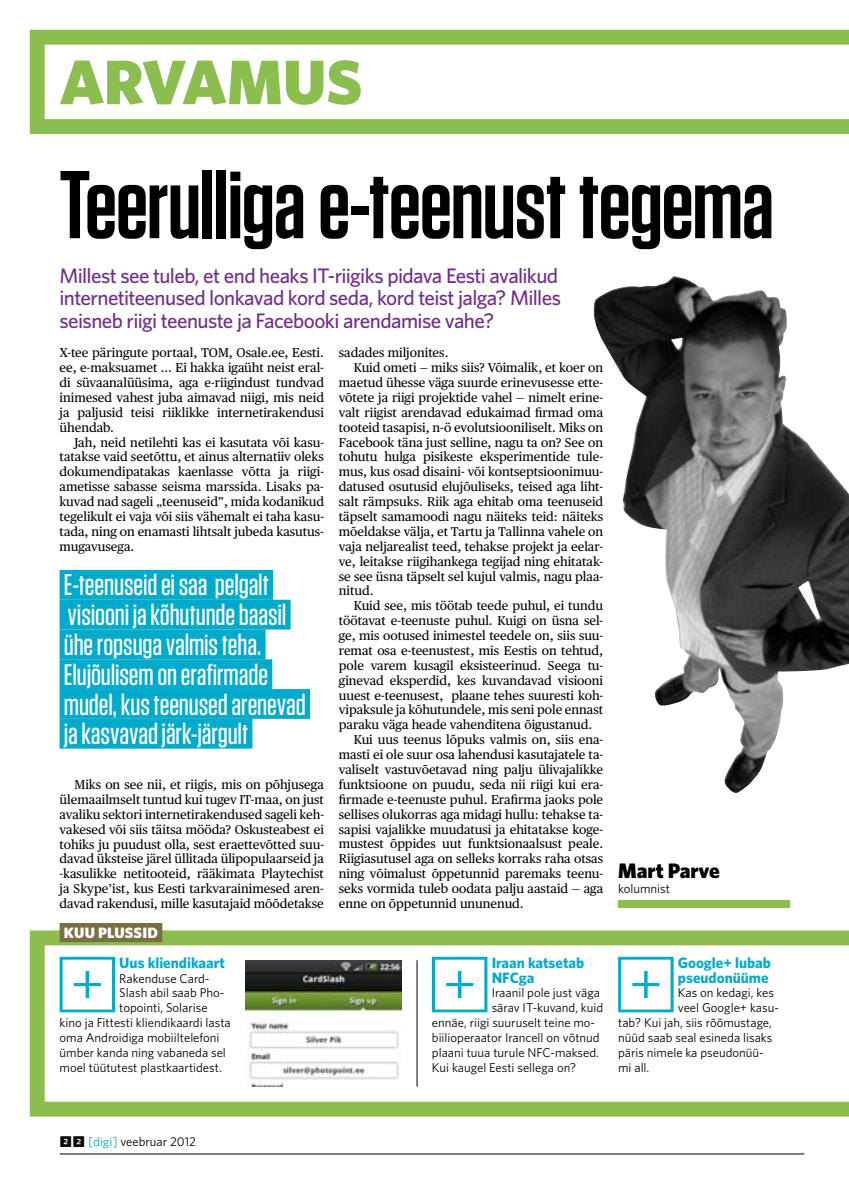
<style>
.page{position:relative;width:849px;height:1191px;background:#fff}
.page>*{position:absolute;margin:0;border:0;box-sizing:border-box;transform-origin:0 0}
.t1{font:600 96px "Tungsten";letter-spacing:-.015em;color:#000}
.t2{font:900 63px "Whitney";letter-spacing:-.005em;color:#8cbe4f}
.t3{font:500 30px/29.7px "Tungsten";letter-spacing:-.005em;color:#fff}
.t4{font:500 21px/22.4px "Whitney";letter-spacing:-.03em;color:#702d8c}
.t5{font:900 21px "Whitney";color:#000}
.t6{font:700 15px/14.9px "Whitney";color:#00aaca}
.t7{font:900 15px "Whitney";letter-spacing:.015em;color:#fff}
.t8{font:12.75px/14.9px "Publico Text";color:#000;text-align:justify}
.t9{font:12.75px "Whitney";color:#000}
.s1{font-family:"Whitney Index Black Sq Bd"}
.s2{color:#00aaca}
</style>
<div class="page">
<svg style="left:30px;top:930px;width:818px;height:186px"></svg>
<svg style="left:30px;top:30px;width:818px;height:104px"></svg>
<svg style="left:432px;top:956px;width:55px;height:56px"></svg>
<svg style="left:618px;top:956px;width:55px;height:56px"></svg>
<svg style="left:60px;top:956px;width:55px;height:56px"></svg>
<img style="left:246px;top:960px;width:155px;height:126px">
<hr style="left:416px;top:960px;width:1px;height:126px;background:#000">
<div style="left:60px;top:923px;width:102px;height:19px;background:#7b6e41"></div>
<div style="left:60px;top:570px;width:213px;height:30px;background:#00aaca"></div>
<div style="left:60px;top:600px;width:230px;height:29px;background:#00aaca"></div>
<div style="left:60px;top:629px;width:205px;height:30px;background:#00aaca"></div>
<div style="left:60px;top:659px;width:212px;height:30px;background:#00aaca"></div>
<div style="left:60px;top:689px;width:250px;height:30px;background:#00aaca"></div>
<div style="left:60px;top:719px;width:192px;height:29px;background:#00aaca"></div>
<div style="left:618px;top:900px;width:171px;height:8px;background:#8cbe4f"></div>
<img style="left:593px;top:276px;width:255px;height:517px">
<hr style="left:60px;top:1153px;width:744px;height:1px;background:#000">
<h2 class="t2" style="left:60px;top:44px;width:298px">ARVAMUS</h2>
<h1 class="t1" style="left:60px;top:154px;width:715px">Teerulliga e-teenust tegema</h1>
<h3 class="t4" style="left:60px;top:264px;width:502px">Millest see tuleb, et end heaks IT-riigiks pidava Eesti avalikud internetiteenused lonkavad kord seda, kord teist jalga? Milles seisneb riigi teenuste ja Facebooki arendamise vahe?</h3>
<p class="t8" style="left:60px;top:345px;width:266px">X-tee päringute portaal, TOM, Osale.ee, Eesti. ee, e-maksuamet ... Ei hakka igaüht neist eral&shy;di süvaanalüüsima, aga e-riigindust tundvad inimesed vahest juba aimavad niigi, mis neid ja paljusid teisi riiklikke internetirakendusi ühendab.</p>
<p class="t8" style="left:60px;top:435px;width:266px;text-indent:15px">Jah, neid netilehti kas ei kasutata või kasu&shy;tatakse vaid seetõttu, et ainus alternatiiv oleks dokumendipatakas kaenlasse võtta ja riigi&shy;ametisse sabasse seisma marssida. Lisaks pa&shy;kuvad nad sageli „teenuseid”, mida kodanikud tegelikult ei vaja või siis vähemalt ei taha kasu&shy;tada, ning on enamasti lihtsalt jubeda kasutus&shy;mugavusega.</p>
<h3 class="t3" style="left:64px;top:570px;width:243px">E-teenuseid ei saa pelgalt visiooni ja kõhutunde baasil ühe ropsuga valmis teha.<br>Elujõulisem on erafirmade mudel, kus teenused arenevad ja kasvavad järk-järgult</h3>
<p class="t8" style="left:60px;top:777px;width:266px;text-indent:15px">Miks on see nii, et riigis, mis on põhjusega ülemaailmselt tuntud kui tugev IT-maa, on just avaliku sektori internetirakendused sageli keh&shy;vakesed või siis täitsa mööda? Oskusteabest ei tohiks ju puudust olla, sest eraettevõtted suu&shy;davad üksteise järel üllitada ülipopulaarseid ja -kasulikke netitooteid, rääkimata Playtechist ja Skype’ist, kus Eesti tarkvarainimesed aren&shy;davad rakendusi, mille kasutajaid mõõdetakse</p>
<p class="t7" style="left:64px;top:923px;width:96px">KUU PLUSSID</p>
<p class="t6" style="left:119px;top:954px;width:107px">Uus kliendikaart</p>
<p class="t9" style="left:119px;top:970px;width:90px">Rakenduse Card-</p>
<p class="t9" style="left:119px;top:985px;width:107px">Slash abil saab Pho-</p>
<p class="t9" style="left:119px;top:1000px;width:90px">topointi, Solarise</p>
<p class="t9" style="left:60px;top:1015px;width:173px">kino ja Fittesti kliendikaardi lasta</p>
<p class="t9" style="left:60px;top:1030px;width:161px">oma Androidiga mobiiltelefoni</p>
<p class="t9" style="left:60px;top:1045px;width:168px">ümber kanda ning vabaneda sel</p>
<p class="t9" style="left:60px;top:1060px;width:164px">moel tüütutest plastkaartidest.</p>
<p class="t8" style="left:339px;top:345px;width:111px">sadades miljonites.</p>
<p class="t8" style="left:353px;top:360px;width:251px">Kuid ometi — miks siis? Võimalik, et koer on</p>
<p class="t8" style="left:339px;top:375px;width:266px">maetud ühesse väga suurde erinevusesse ette-</p>
<p class="t8" style="left:339px;top:390px;width:266px">võtete ja riigi projektide vahel — nimelt erine-</p>
<p class="t8" style="left:339px;top:405px;width:266px">valt riigist arendavad edukaimad firmad oma</p>
<p class="t8" style="left:339px;top:420px;width:266px">tooteid tasapisi, n-ö evolutsiooniliselt. Miks on</p>
<p class="t8" style="left:339px;top:435px;width:266px">Facebook täna just selline, nagu ta on? See on</p>
<p class="t8" style="left:339px;top:449px;width:266px">tohutu hulga pisikeste eksperimentide tule-</p>
<p class="t8" style="left:339px;top:464px;width:266px">mus, kus osad disaini- või kontseptsioonimuu-</p>
<p class="t8" style="left:339px;top:479px;width:266px">datused osutusid elujõuliseks, teised aga liht-</p>
<p class="t8" style="left:339px;top:494px;width:266px">salt rämpsuks. Riik aga ehitab oma teenuseid</p>
<p class="t8" style="left:339px;top:509px;width:266px">täpselt samamoodi nagu näiteks teid: näiteks</p>
<p class="t8" style="left:339px;top:524px;width:266px">mõeldakse välja, et Tartu ja Tallinna vahele on</p>
<p class="t8" style="left:339px;top:539px;width:266px">vaja neljarealist teed, tehakse projekt ja eelar-</p>
<p class="t8" style="left:339px;top:554px;width:266px">ve, leitakse riigihankega tegijad ning ehitatak-</p>
<p class="t8" style="left:339px;top:568px;width:266px">se see üsna täpselt sel kujul valmis, nagu plaa-</p>
<p class="t8" style="left:339px;top:583px;width:36px">nitud.</p>
<p class="t8" style="left:353px;top:598px;width:251px">Kuid see, mis töötab teede puhul, ei tundu</p>
<p class="t8" style="left:339px;top:613px;width:266px">töötavat e-teenuste puhul. Kuigi on üsna sel-</p>
<p class="t8" style="left:339px;top:628px;width:266px">ge, mis ootused inimestel teedele on, siis suu-</p>
<p class="t8" style="left:339px;top:643px;width:266px">remat osa e-teenustest, mis Eestis on tehtud,</p>
<p class="t8" style="left:339px;top:658px;width:266px">pole varem kusagil eksisteerinud. Seega tu-</p>
<p class="t8" style="left:339px;top:673px;width:266px">ginevad eksperdid, kes kuvandavad visiooni</p>
<p class="t8" style="left:339px;top:687px;width:266px">uuest e-teenusest, plaane tehes suuresti koh-</p>
<p class="t8" style="left:339px;top:702px;width:266px">vipaksule ja kõhutundele, mis seni pole ennast</p>
<p class="t8" style="left:339px;top:717px;width:255px">paraku väga heade vahenditena õigustanud.</p>
<p class="t8" style="left:353px;top:732px;width:251px">Kui uus teenus lõpuks valmis on, siis ena-</p>
<p class="t8" style="left:339px;top:747px;width:266px">masti ei ole suur osa lahendusi kasutajatele ta-</p>
<p class="t8" style="left:339px;top:762px;width:266px">valiselt vastuvõetavad ning palju ülivajalikke</p>
<p class="t8" style="left:339px;top:777px;width:266px">funktsioone on puudu, seda nii riigi kui era-</p>
<p class="t8" style="left:339px;top:792px;width:266px">firmade e-teenuste puhul. Erafirma jaoks pole</p>
<p class="t8" style="left:339px;top:806px;width:266px">sellises olukorras aga midagi hullu: tehakse ta-</p>
<p class="t8" style="left:339px;top:821px;width:266px">sapisi vajalikke muudatusi ja ehitatakse koge-</p>
<p class="t8" style="left:339px;top:836px;width:266px">mustest õppides uut funktsionaalsust peale.</p>
<p class="t8" style="left:339px;top:851px;width:266px">Riigiasutusel aga on selleks korraks raha otsas</p>
<p class="t8" style="left:339px;top:866px;width:266px">ning võimalust õppetunnid paremaks teenu-</p>
<p class="t8" style="left:339px;top:881px;width:266px">seks vormida tuleb oodata palju aastaid — aga</p>
<p class="t8" style="left:339px;top:896px;width:186px">enne on õppetunnid ununenud.</p>
<p class="t6" style="left:491px;top:954px;width:94px">Iraan katsetab<br>NFCga</p>
<p class="t9" style="left:491px;top:985px;width:110px">Iraanil pole just väga</p>
<p class="t9" style="left:491px;top:1000px;width:113px">särav IT-kuvand, kuid</p>
<p class="t9" style="left:432px;top:1015px;width:165px">ennäe, riigi suuruselt teine mo-</p>
<p class="t9" style="left:432px;top:1030px;width:169px">biilioperaator Irancell on võtnud</p>
<p class="t9" style="left:432px;top:1045px;width:168px">plaani tuua turule NFC-maksed.</p>
<p class="t9" style="left:432px;top:1060px;width:146px">Kui kaugel Eesti sellega on?</p>
<h3 class="t5" style="left:618px;top:858px;width:103px">MART PARVE</h3>
<p class="t9" style="left:618px;top:881px;width:53px">kolumnist</p>
<p class="t6" style="left:677px;top:954px;width:95px">Google+ lubab pseudonüüme</p>
<p class="t9" style="left:677px;top:985px;width:97px">Kas on kedagi, kes</p>
<p class="t9" style="left:677px;top:1000px;width:103px">veel Google+ kasu-</p>
<p class="t9" style="left:618px;top:1015px;width:155px">tab? Kui jah, siis rõõmustage,</p>
<p class="t9" style="left:618px;top:1030px;width:156px">nüüd saab seal esineda lisaks</p>
<p class="t9" style="left:618px;top:1045px;width:147px">päris nimele ka pseudonüü-</p>
<p class="t9" style="left:618px;top:1060px;width:33px">mi all.</p>
<p class="t9" style="left:60px;top:1134px;width:138px"><span class="s1">22</span> <span class="s2">[digi]</span> veebruar 2012</p>
</div>
